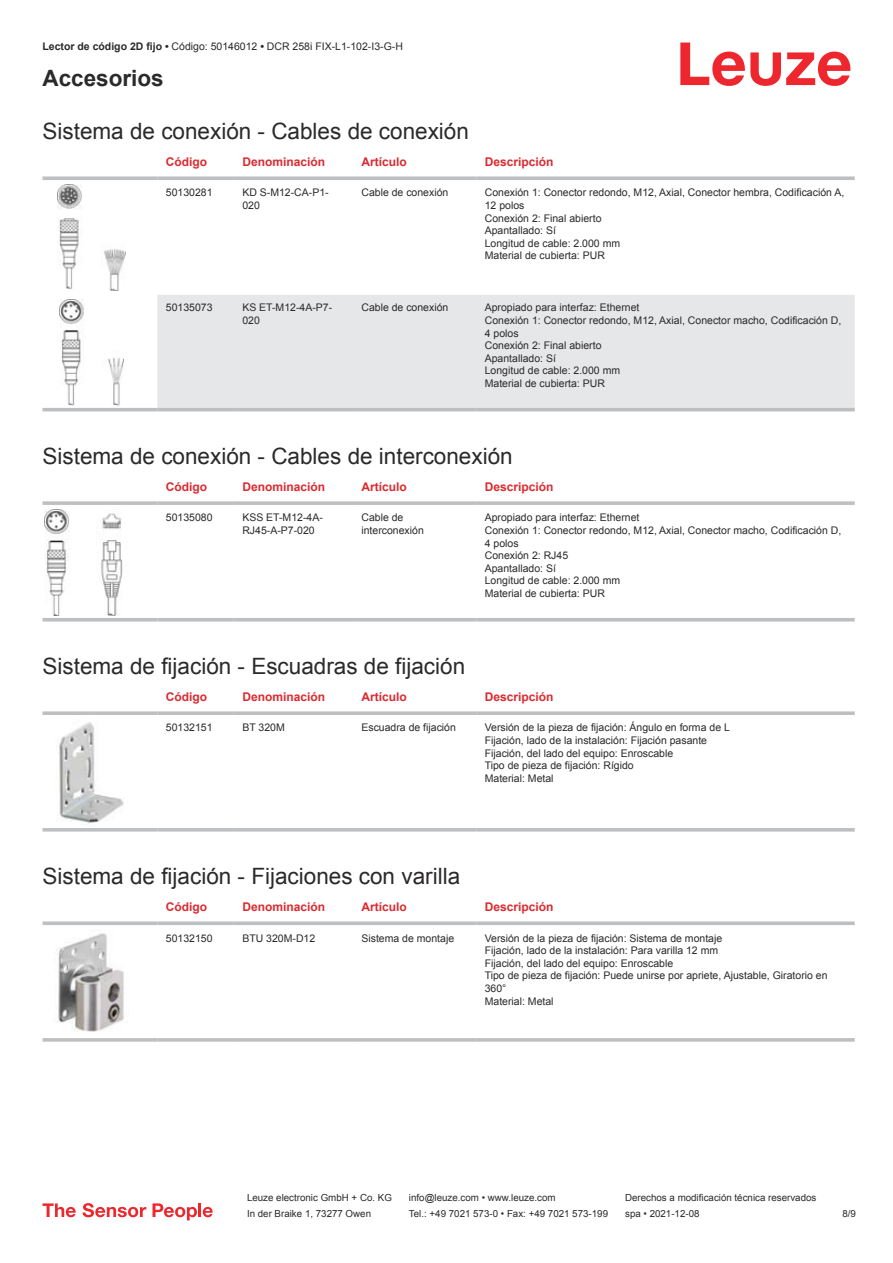
<style>
.page{position:relative;width:893px;height:1263px;background:#fff}
.page>*{position:absolute;margin:0;border:0;box-sizing:border-box;transform-origin:0 0}
.t1{font:22.5px "Arial";color:#2b292a}
.t2{font:700 22.5px "Arial";color:#2b292a}
.t3{font:700 12px "Arial";color:#db2a30}
.t4{font:10.5px/12.6px "Arial";color:#2b292a}
.t5{font:9.75px "Arial";color:#2b292a}
.s1{font-weight:700}
</style>
<div class="page">
<svg style="left:680px;top:43px;width:170px;height:43px"></svg>
<div style="left:157px;top:295px;width:698px;height:113px;background:#e6e7e9"></div>
<svg style="left:43px;top:176px;width:114px;height:4px"></svg>
<svg style="left:157px;top:176px;width:77px;height:4px"></svg>
<svg style="left:234px;top:176px;width:119px;height:4px"></svg>
<svg style="left:353px;top:176px;width:123px;height:4px"></svg>
<svg style="left:476px;top:176px;width:379px;height:4px;background:#c4c6c8"></svg>
<hr style="left:43px;top:408px;width:114px;height:3px;background:#bdbfc1">
<hr style="left:157px;top:408px;width:77px;height:3px;background:#bdbfc1">
<hr style="left:234px;top:408px;width:119px;height:3px;background:#bdbfc1">
<hr style="left:353px;top:408px;width:123px;height:3px;background:#bdbfc1">
<hr style="left:476px;top:408px;width:379px;height:3px;background:#bdbfc1">
<img style="left:57px;top:184px;width:68px;height:107px">
<img style="left:59px;top:299px;width:65px;height:106px">
<svg style="left:43px;top:515px;width:812px;height:107px"></svg>
<svg style="left:43px;top:501px;width:114px;height:4px"></svg>
<svg style="left:157px;top:501px;width:77px;height:4px"></svg>
<svg style="left:234px;top:501px;width:119px;height:4px"></svg>
<svg style="left:353px;top:501px;width:123px;height:4px"></svg>
<svg style="left:476px;top:501px;width:379px;height:4px;background:#c3c5c7"></svg>
<hr style="left:43px;top:618px;width:114px;height:3px;background:#bdbfc1">
<hr style="left:157px;top:618px;width:77px;height:3px;background:#bdbfc1">
<hr style="left:234px;top:618px;width:119px;height:3px;background:#bdbfc1">
<hr style="left:353px;top:618px;width:123px;height:3px;background:#bdbfc1">
<hr style="left:476px;top:618px;width:379px;height:3px;background:#bdbfc1">
<img style="left:45px;top:509px;width:93px;height:106px">
<svg style="left:43px;top:831px;width:812px;height:1px"></svg>
<svg style="left:43px;top:711px;width:114px;height:4px"></svg>
<svg style="left:157px;top:711px;width:77px;height:4px"></svg>
<svg style="left:234px;top:711px;width:119px;height:4px"></svg>
<svg style="left:353px;top:711px;width:123px;height:4px"></svg>
<svg style="left:476px;top:711px;width:379px;height:4px;background:#c3c5c7"></svg>
<hr style="left:43px;top:828px;width:114px;height:3px;background:#bdbfc1">
<hr style="left:157px;top:828px;width:77px;height:3px;background:#bdbfc1">
<hr style="left:234px;top:828px;width:119px;height:3px;background:#bdbfc1">
<hr style="left:353px;top:828px;width:123px;height:3px;background:#bdbfc1">
<hr style="left:476px;top:828px;width:379px;height:3px;background:#bdbfc1">
<img style="left:59px;top:722px;width:65px;height:101px">
<svg style="left:43px;top:921px;width:114px;height:4px"></svg>
<svg style="left:157px;top:921px;width:77px;height:4px"></svg>
<svg style="left:234px;top:921px;width:119px;height:4px"></svg>
<svg style="left:353px;top:921px;width:123px;height:4px"></svg>
<svg style="left:476px;top:921px;width:379px;height:4px;background:#c5c6c8"></svg>
<svg style="left:43px;top:1038px;width:114px;height:4px"></svg>
<svg style="left:157px;top:1038px;width:77px;height:4px"></svg>
<svg style="left:234px;top:1038px;width:119px;height:4px"></svg>
<svg style="left:353px;top:1038px;width:123px;height:4px"></svg>
<svg style="left:476px;top:1038px;width:379px;height:4px;background:#c3c5c7"></svg>
<img style="left:54px;top:933px;width:70px;height:99px">
<svg style="left:43px;top:1203px;width:33px;height:14px"></svg>
<svg style="left:83px;top:1203px;width:63px;height:14px"></svg>
<svg style="left:153px;top:1203px;width:44px;height:17px"></svg>
<hr style="left:198px;top:1203px;width:3px;height:14px;background:#ed272d">
<svg style="left:203px;top:1207px;width:10px;height:10px"></svg>
<p class="t4" style="left:43px;top:41px;width:362px"><span class="s1">Lector de código 2D fijo •</span> Código: 50146012 <span class="s1">•</span> DCR 258i FIX-L1-102-I3-G-H</p>
<h1 class="t2" style="left:43px;top:70px;width:123px">Accesorios</h1>
<h1 class="t1" style="left:43px;top:123px;width:428px">Sistema de conexión - Cables de conexión</h1>
<p class="t3" style="left:166px;top:157px;width:43px">Código</p>
<p class="t3" style="left:242px;top:157px;width:84px">Denominación</p>
<p class="t3" style="left:361px;top:157px;width:47px">Artículo</p>
<p class="t3" style="left:485px;top:157px;width:70px">Descripción</p>
<p class="t4" style="left:166px;top:187px;width:48px">50130281</p>
<p class="t4" style="left:242px;top:187px;width:88px">KD S-M12-CA-P1-<br>020</p>
<p class="t4" style="left:361px;top:187px;width:88px">Cable de conexión</p>
<p class="t4" style="left:485px;top:187px;width:361px">Conexión 1: Conector redondo, M12, Axial, Conector hembra, Codificación A,<br>12 polos<br>Conexión 2: Final abierto<br>Apantallado: Sí<br>Longitud de cable: 2.000 mm<br>Material de cubierta: PUR</p>
<p class="t4" style="left:166px;top:302px;width:48px">50135073</p>
<p class="t4" style="left:242px;top:302px;width:91px">KS ET-M12-4A-P7-<br>020</p>
<p class="t4" style="left:361px;top:302px;width:88px">Cable de conexión</p>
<p class="t4" style="left:485px;top:302px;width:358px">Apropiado para interfaz: Ethernet<br>Conexión 1: Conector redondo, M12, Axial, Conector macho, Codificación D,<br>4 polos<br>Conexión 2: Final abierto<br>Apantallado: Sí<br>Longitud de cable: 2.000 mm<br>Material de cubierta: PUR</p>
<h1 class="t1" style="left:43px;top:448px;width:472px">Sistema de conexión - Cables de interconexión</h1>
<p class="t3" style="left:166px;top:482px;width:43px">Código</p>
<p class="t3" style="left:242px;top:482px;width:84px">Denominación</p>
<p class="t3" style="left:361px;top:482px;width:47px">Artículo</p>
<p class="t3" style="left:485px;top:482px;width:70px">Descripción</p>
<p class="t4" style="left:166px;top:512px;width:48px">50135080</p>
<p class="t4" style="left:242px;top:512px;width:82px">KSS ET-M12-4A-<br>RJ45-A-P7-020</p>
<p class="t4" style="left:361px;top:512px;width:64px">Cable de interconexión</p>
<p class="t4" style="left:485px;top:512px;width:358px">Apropiado para interfaz: Ethernet<br>Conexión 1: Conector redondo, M12, Axial, Conector macho, Codificación D,<br>4 polos<br>Conexión 2: RJ45<br>Apantallado: Sí<br>Longitud de cable: 2.000 mm<br>Material de cubierta: PUR</p>
<h1 class="t1" style="left:43px;top:658px;width:424px">Sistema de fijación - Escuadras de fijación</h1>
<p class="t3" style="left:166px;top:692px;width:43px">Código</p>
<p class="t3" style="left:242px;top:692px;width:84px">Denominación</p>
<p class="t3" style="left:361px;top:692px;width:47px">Artículo</p>
<p class="t3" style="left:485px;top:692px;width:70px">Descripción</p>
<p class="t4" style="left:166px;top:722px;width:48px">50132151</p>
<p class="t4" style="left:242px;top:722px;width:44px">BT 320M</p>
<p class="t4" style="left:361px;top:722px;width:96px">Escuadra de fijación</p>
<p class="t4" style="left:485px;top:722px;width:247px">Versión de la pieza de fijación: Ángulo en forma de L Fijación, lado de la instalación: Fijación pasante Fijación, del lado del equipo: Enroscable<br>Tipo de pieza de fijación: Rígido<br>Material: Metal</p>
<h1 class="t1" style="left:43px;top:868px;width:419px">Sistema de fijación - Fijaciones con varilla</h1>
<p class="t3" style="left:166px;top:902px;width:43px">Código</p>
<p class="t3" style="left:242px;top:902px;width:84px">Denominación</p>
<p class="t3" style="left:361px;top:902px;width:47px">Artículo</p>
<p class="t3" style="left:485px;top:902px;width:70px">Descripción</p>
<p class="t4" style="left:166px;top:932px;width:48px">50132150</p>
<p class="t4" style="left:242px;top:932px;width:74px">BTU 320M-D12</p>
<p class="t4" style="left:361px;top:932px;width:94px">Sistema de montaje</p>
<p class="t4" style="left:485px;top:932px;width:344px">Versión de la pieza de fijación: Sistema de montaje<br>Fijación, lado de la instalación: Para varilla 12 mm<br>Fijación, del lado del equipo: Enroscable<br>Tipo de pieza de fijación: Puede unirse por apriete, Ajustable, Giratorio en 360°<br>Material: Metal</p>
<p class="t5" style="left:247px;top:1194px;width:146px">Leuze electronic GmbH + Co. KG</p>
<p class="t5" style="left:409px;top:1194px;width:148px">info@leuze.com • www.leuze.com</p>
<p class="t5" style="left:625px;top:1194px;width:193px">Derechos a modificación técnica reservados</p>
<p class="t5" style="left:247px;top:1210px;width:126px">In der Braike 1, 73277 Owen</p>
<p class="t5" style="left:409px;top:1210px;width:201px">Tel.: +49 7021 573-0 • Fax: +49 7021 573-199</p>
<p class="t5" style="left:625px;top:1210px;width:76px">spa • 2021-12-08</p>
<p class="t5" style="left:842px;top:1210px;width:15px">8 /9</p>
</div>
